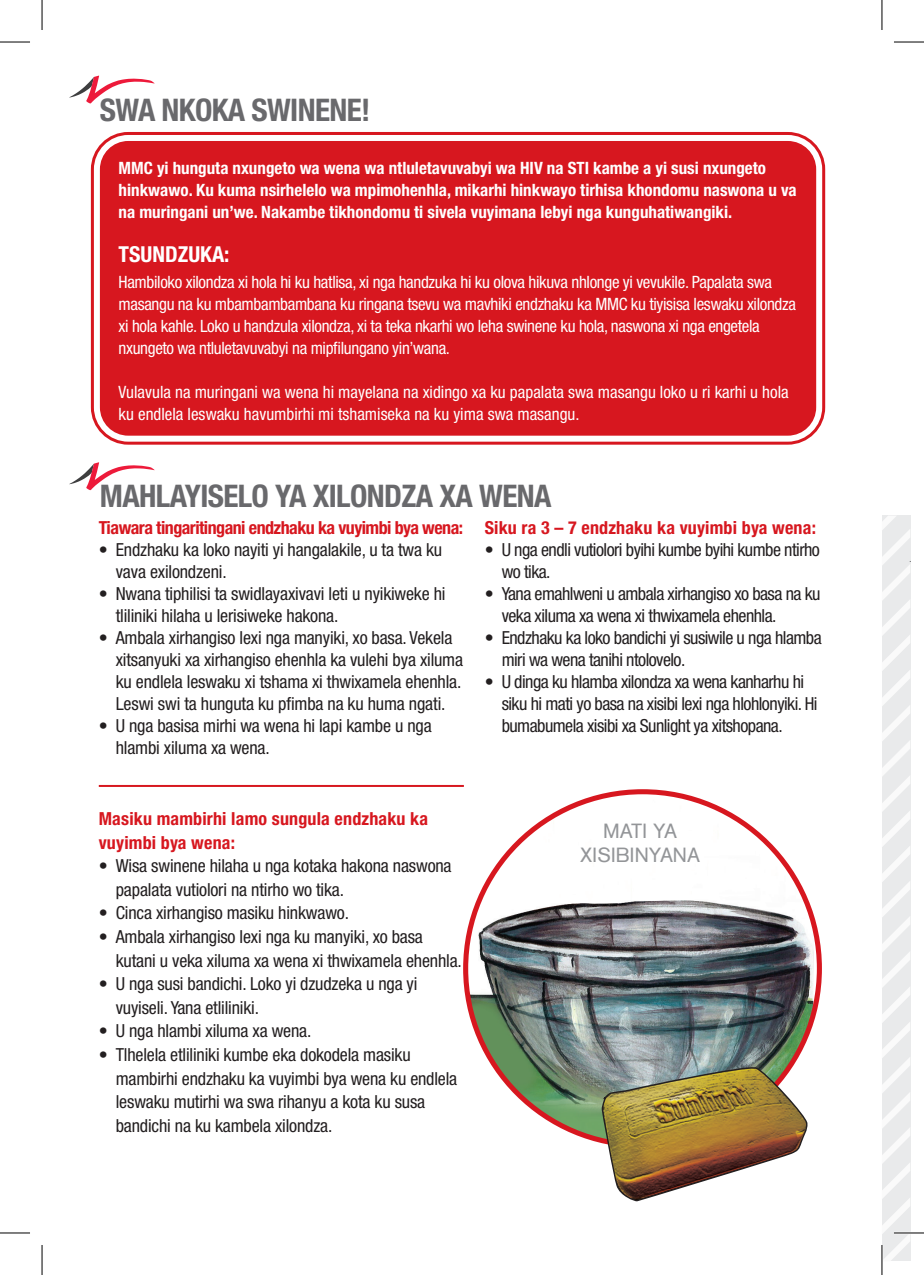
<style>
.page{position:relative;width:924px;height:1275px;background:#fff}
.page>*{position:absolute;margin:0;border:0;box-sizing:border-box;transform-origin:0 0}
.t1{font:700 condensed 31.2px "Helvetica Neue LT Std";letter-spacing:-.02em;color:#69696c}
.NEW_Body_Text{font:700 condensed 22px "Helvetica Neue LT Std";color:#fff}
.t2{font:20px/24px "Akzidenz Grotesk";color:#939598;text-align:center}
.t3{font:condensed 18px/22px "Helvetica Neue LT Std";letter-spacing:-.01em;color:#231f20}
.t4{font:condensed 18px/22px "Helvetica Neue LT Std";letter-spacing:-.03em;color:#231f20}
.NEW_Body_Text-2{font:700 condensed 18px/23.6px "Helvetica Neue LT Std";letter-spacing:.01em;color:#d7171f}
.NEW_Body_Text-3{font:700 condensed 18px "Helvetica Neue LT Std";letter-spacing:-.03em;color:#d7171f}
.NEW_Body_Text-4{font:condensed 17px/22px "Helvetica Neue LT Std";letter-spacing:-.02em;color:#fff}
.NEW_Body_Text-5{font:700 condensed 17px/22px "Helvetica Neue LT Std";color:#fff}
.NEW_Body_Text-6{font:condensed 17px/22px "Helvetica Neue LT Std";color:#fff}
</style>
<div class="page">
<div style="left:100px;top:141px;width:715px;height:295px;background:#d7171f;border-radius:28px"></div>
<div style="left:91px;top:132px;width:733px;height:313px;border:3px solid #d7171f;border-radius:36px"></div>
<div style="left:106px;top:147px;width:703px;height:283px;border:3px solid #d7171f;border-radius:21px"></div>
<svg style="left:69px;top:76px;width:85px;height:27px"></svg>
<svg style="left:882px;top:515px;width:27px;height:746px"></svg>
<svg style="left:69px;top:462px;width:85px;height:28px"></svg>
<hr style="left:99px;top:785px;width:364px;height:2px;background:#d7171f">
<img style="left:465px;top:791px;width:347px;height:352px">
<img style="left:600px;top:1064px;width:208px;height:138px">
<hr style="left:893px;top:1231px;width:30px;height:3px;background:#fff">
<hr style="left:0;top:42px;width:30px;height:1px;background:#000">
<hr style="left:893px;top:42px;width:30px;height:1px;background:#000">
<hr style="left:0;top:1232px;width:30px;height:1px;background:#000">
<hr style="left:893px;top:1232px;width:30px;height:1px;background:#000">
<hr style="left:42px;top:0;width:1px;height:30px;background:#000">
<hr style="left:42px;top:1245px;width:1px;height:30px;background:#000">
<hr style="left:881px;top:0;width:1px;height:30px;background:#000">
<hr style="left:881px;top:1245px;width:1px;height:30px;background:#000">
<p class="t1" style="left:100px;top:91px;width:272px">SWA NKOKA SWINENE!</p>
<p class="NEW_Body_Text-5" style="left:119px;top:156px;width:679px">MMC yi hunguta nxungeto wa wena wa ntluletavuvabyi wa HIV na STI kambe a yi susi nxungeto hinkwawo. Ku kuma nsirhelelo wa mpimohenhla, mikarhi hinkwayo tirhisa khondomu naswona u va na muringani un’we. Nakambe tikhondomu ti sivela vuyimana lebyi nga kunguhatiwangiki.</p>
<p class="NEW_Body_Text" style="left:119px;top:241px;width:112px">TSUNDZUKA:</p>
<p class="NEW_Body_Text-4" style="left:119px;top:271px;width:678px">Hambiloko xilondza xi hola hi ku hatlisa, xi nga handzuka hi ku olova hikuva nhlonge yi vevukile. Papalata swa masangu na ku mbambambambana ku ringana tsevu wa mavhiki endzhaku ka MMC ku tiyisisa leswaku xilondza xi hola kahle. Loko u handzula xilondza, xi ta teka nkarhi wo leha swinene ku hola, naswona xi nga engetela nxungeto wa ntluletavuvabyi na mipfilungano yin’wana.</p>
<p class="NEW_Body_Text-6" style="left:119px;top:381px;width:671px">Vulavula na muringani wa wena hi mayelana na xidingo xa ku papalata swa masangu loko u ri karhi u hola ku endlela leswaku havumbirhi mi tshamiseka na ku yima swa masangu.</p>
<p class="t1" style="left:100px;top:477px;width:453px">MAHLAYISELO YA XILONDZA XA WENA</p>
<p class="NEW_Body_Text-3" style="left:99px;top:517px;width:366px">Tiawara tingaritingani endzhaku ka vuyimbi bya wena:</p>
<p class="t3" style="left:116px;top:538px;width:328px;text-indent:-17px">• Endzhaku ka loko nayiti yi hangalakile, u ta twa ku vava exilondzeni.</p>
<p class="t3" style="left:116px;top:582px;width:331px;text-indent:-17px">• Nwana tiphilisi ta swidlayaxivavi leti u nyikiweke hi tliliniki hilaha u lerisiweke hakona.</p>
<p class="t3" style="left:116px;top:626px;width:348px;text-indent:-17px">• Ambala xirhangiso lexi nga manyiki, xo basa. Vekela xitsanyuki xa xirhangiso ehenhla ka vulehi bya xiluma ku endlela leswaku xi tshama xi thwixamela ehenhla.<br>Leswi swi ta hunguta ku pfimba na ku huma ngati.</p>
<p class="t3" style="left:116px;top:714px;width:317px;text-indent:-17px">• U nga basisa mirhi wa wena hi lapi kambe u nga hlambi xiluma xa wena.</p>
<p class="NEW_Body_Text-2" style="left:484px;top:515px;width:332px">Siku ra 3 – 7 endzhaku ka vuyimbi bya wena:</p>
<p class="t4" style="left:501px;top:538px;width:319px;text-indent:-17px">• U nga endli vutiolori byihi kumbe byihi kumbe ntirho wo tika.</p>
<p class="t4" style="left:501px;top:582px;width:320px;text-indent:-17px">• Yana emahlweni u ambala xirhangiso xo basa na ku veka xiluma xa wena xi thwixamela ehenhla.</p>
<p class="t4" style="left:501px;top:626px;width:321px;text-indent:-17px">• Endzhaku ka loko bandichi yi susiwile u nga hlamba miri wa wena tanihi ntolovelo.</p>
<p class="t4" style="left:501px;top:670px;width:317px;text-indent:-17px">• U dinga ku hlamba xilondza xa wena kanharhu hi siku hi mati yo basa na xisibi lexi nga hlohlonyiki. Hi bumabumela xisibi xa Sunlight ya xitshopana.</p>
<p class="NEW_Body_Text-2" style="left:99px;top:806px;width:331px">Masiku mambirhi lamo sungula endzhaku ka vuyimbi bya wena:</p>
<p class="t3" style="left:116px;top:854px;width:337px;line-height:23.6px;text-indent:-17px">• Wisa swinene hilaha u nga kotaka hakona naswona papalata vutiolori na ntirho wo tika.</p>
<p class="t3" style="left:99px;top:902px;width:251px">• Cinca xirhangiso masiku hinkwawo.</p>
<p class="t3" style="left:116px;top:924px;width:347px;line-height:23.6px;text-indent:-17px">• Ambala xirhangiso lexi nga ku manyiki, xo basa kutani u veka xiluma xa wena xi thwixamela ehenhla.</p>
<p class="t3" style="left:116px;top:972px;width:303px;line-height:23.6px;text-indent:-17px">• U nga susi bandichi. Loko yi dzudzeka u nga yi vuyiseli. Yana etliliniki.</p>
<p class="t3" style="left:99px;top:1020px;width:214px">• U nga hlambi xiluma xa wena.</p>
<p class="t3" style="left:116px;top:1042px;width:343px;line-height:23.6px;text-indent:-17px">• Tlhelela etliliniki kumbe eka dokodela masiku mambirhi endzhaku ka vuyimbi bya wena ku endlela leswaku mutirhi wa swa rihanyu a kota ku susa bandichi na ku kambela xilondza.</p>
<p class="t2" style="left:579px;top:818px;width:121px">MATI YA<br>XISIBINYANA</p>
</div>
